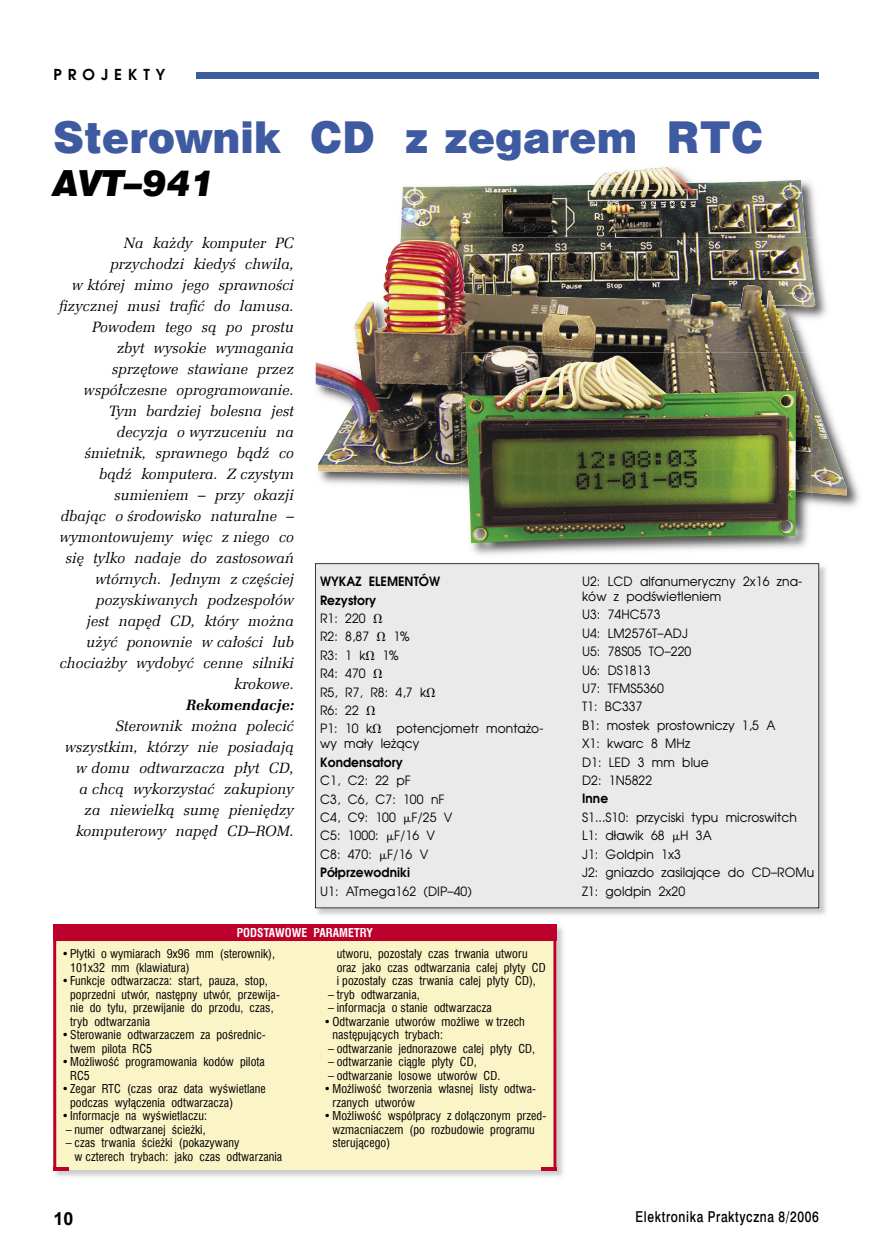
<style>
.page{position:relative;width:872px;height:1255px;background:#fff}
.page>*{position:absolute;margin:0;border:0;box-sizing:border-box;transform-origin:0 0}
.t1{font:40.5px "Swis 721 Blk 2 EU";letter-spacing:.005em;color:#3e5ba1}
.t2{font:italic 36px "Swis 721 Blk EU";letter-spacing:.005em;color:#000}
.t3{font:700 18px "Arial";color:#000}
.t4{font:italic 15px/21px "Zapf Ellipt EU";letter-spacing:.005em;color:#000;text-align:right}
.t5{font:15px "Swis 721 Md EU";letter-spacing:.05em;color:#000;scale:.8 1}
.t6{font:700 15px "Avalon";letter-spacing:.005em;color:#000;scale:.96 1}
.t7{font:italic 700 15px "Zapf Ellipt EU";letter-spacing:.005em;color:#000}
.t8{font:700 15px "Avalon";letter-spacing:.4em;color:#000}
.t9{font:12.75px/18.5px "Avalon";letter-spacing:.005em;color:#000;scale:.96 1}
.t10{font:700 12.75px "Avalon";letter-spacing:.005em;color:#000;scale:.96 1}
.t11{font:12px/13.5px "Swis 721 Cn EU";letter-spacing:.005em;color:#000}
.t12{font:700 12px "Swis 721 Cn EU";letter-spacing:.005em;color:#fff}
.s1{font-weight:700}
.s2{font-family:"Math With Greek"}
</style>
<div class="page">
<img style="left:806px;top:181px;width:12px;height:56px">
<img style="left:400px;top:167px;width:406px;height:70px">
<img style="left:319px;top:237px;width:541px;height:271px">
<img style="left:400px;top:237px;width:415px;height:35px">
<img style="left:798px;top:272px;width:17px;height:34px">
<img style="left:337px;top:318px;width:493px;height:163px">
<img style="left:315px;top:240px;width:483px;height:234px">
<div style="left:197px;top:72px;width:621px;height:7px;background:#3e5ba1"></div>
<img style="left:53px;top:924px;width:511px;height:253px">
<div style="left:53px;top:940px;width:503px;height:229px;background:#faf4c6"></div>
<hr style="left:541px;top:1166px;width:15px;height:3px;background:#bd002b">
<hr style="left:553px;top:924px;width:3px;height:244px;background:#bd002b">
<hr style="left:53px;top:924px;width:3px;height:244px;background:#bd002b">
<hr style="left:53px;top:1166px;width:15px;height:3px;background:#bd002b">
<div style="left:53px;top:924px;width:503px;height:16px;background:#bd002b"></div>
<img style="left:471px;top:513px;width:338px;height:42px">
<img style="left:462px;top:352px;width:350px;height:161px">
<img style="left:465px;top:354px;width:331px;height:189px">
<img style="left:315px;top:563px;width:511px;height:352px">
<div style="left:315px;top:563px;width:504px;height:345px;background:#eaeaea"></div>
<p class="t6" style="left:53px;top:65px;width:223px">Sterownik CD z zegarem RTC</p>
<p class="t8" style="left:53px;top:65px;width:113px">PROJEKTY</p>
<h1 class="t1" style="left:53px;top:109px;width:711px">Sterownik CD z zegarem RTC</h1>
<h2 class="t2" style="left:53px;top:160px;width:163px">AVT–941</h2>
<p class="t4" style="left:59px;top:232px;width:237px">Na każdy komputer PC przychodzi kiedyś chwila,<br>w której mimo jego sprawności fizycznej musi trafić do lamusa.<br>Powodem tego są po prostu<br>zbyt wysokie wymagania sprzętowe stawiane przez współczesne oprogramowanie.<br>Tym bardziej bolesna jest decyzja o wyrzuceniu na śmietnik, sprawnego bądź co bądź komputera. Z czystym sumieniem – przy okazji<br>dbając o środowisko naturalne – wymontowujemy więc z niego co się tylko nadaje do zastosowań wtórnych. Jednym z częściej pozyskiwanych podzespołów<br>jest napęd CD, który można użyć ponownie w całości lub chociażby wydobyć cenne silniki krokowe.</p>
<p class="t7" style="left:186px;top:695px;width:109px">Rekomendacje:</p>
<p class="t4" style="left:65px;top:715px;width:230px">Sterownik można polecić wszystkim, którzy nie posiadają w domu odtwarzacza płyt CD, a chcą wykorzystać zakupiony za niewielką sumę pieniędzy komputerowy napęd CD–ROM.</p>
<p class="t9" style="left:320px;top:572px;width:234px"><span class="s1">WYKAZ ELEMENTÓW<br>Rezystory<br></span>R1: 220 <span class="s2">V<br></span>R2: 8,87 <span class="s2">V</span> 1%<br>R3: 1 k<span class="s2">V</span> 1%<br>R4: 470 <span class="s2">V<br></span>R5, R7, R8: 4,7 k<span class="s2">V<br></span>R6: 22 <span class="s2">V<br></span>P1: 10 k<span class="s2">V</span> potencjometr montażo-</p>
<p class="t9" style="left:320px;top:734px;width:105px">wy mały leżący</p>
<p class="t10" style="left:320px;top:754px;width:88px">Kondensatory</p>
<p class="t9" style="left:320px;top:771px;width:139px">C1, C2: 22 pF<br>C3, C6, C7: 100 nF<br>C4, C9: 100 <span class="s2">m</span>F/25 V<br>C5: 1000: <span class="s2">m</span>F/16 V<br>C8: 470: <span class="s2">m</span>F/16 V<br><span class="s1">Półprzewodniki</span></p>
<p class="t9" style="left:320px;top:881px;width:160px">U1: ATmega162 (DIP–40)</p>
<p class="t9" style="left:582px;top:573px;width:231px;line-height:15px">U2: LCD alfanumeryczny 2x16 zna&shy;ków z podświetleniem</p>
<p class="t9" style="left:582px;top:605px;width:203px">U3: 74HC573<br>U4: LM2576T–ADJ<br>U5: 78S05 TO–220<br>U6: DS1813<br>U7: TFMS5360<br>T1: BC337<br>B1: mostek prostowniczy 1,5 A<br>X1: kwarc 8 MHz<br>D1: LED 3 mm blue<br>D2: 1N5822</p>
<p class="t10" style="left:582px;top:790px;width:29px">Inne</p>
<p class="t9" style="left:582px;top:808px;width:243px">S1...S10: przyciski typu microswitch<br>L1: dławik 68 <span class="s2">m</span>H 3A<br>J1: Goldpin 1x3<br>J2: gniazdo zasilające do CD–ROMu<br>Z1: goldpin 2x20</p>
<p class="t12" style="left:237px;top:925px;width:138px">PODSTAWOWE PARAMETRY</p>
<p class="t11" style="left:70px;top:947px;width:206px;text-indent:-9px">• Płytki o wymiarach 9x96 mm (sterownik),<br>101x32 mm (klawiatura)</p>
<p class="t11" style="left:70px;top:974px;width:211px;text-indent:-9px">• Funkcje odtwarzacza: start, pauza, stop, poprzedni utwór, następny utwór, przewija&shy;nie do tyłu, przewijanie do przodu, czas, tryb odtwarzania</p>
<p class="t11" style="left:70px;top:1028px;width:197px;text-indent:-9px">• Sterowanie odtwarzaczem za pośrednic&shy;twem pilota RC5</p>
<p class="t11" style="left:70px;top:1055px;width:196px;text-indent:-9px">• Możliwość programowania kodów pilota<br>RC5</p>
<p class="t11" style="left:70px;top:1082px;width:197px;text-indent:-9px">• Zegar RTC (czas oraz data wyświetlane podczas wyłączenia odtwarzacza)</p>
<p class="t11" style="left:62px;top:1109px;width:147px">• Informacje na wyświetlaczu:</p>
<p class="t11" style="left:66px;top:1122px;width:141px">– numer odtwarzanej ścieżki,</p>
<p class="t11" style="left:74px;top:1136px;width:209px;text-indent:-9px">– czas trwania ścieżki (pokazywany<br>w czterech trybach: jako czas odtwarzania</p>
<p class="t11" style="left:337px;top:947px;width:210px">utworu, pozostały czas trwania utworu oraz jako czas odtwarzania całej płyty CD i pozostały czas trwania całej płyty CD),</p>
<p class="t11" style="left:328px;top:987px;width:93px">– tryb odtwarzania,</p>
<p class="t11" style="left:328px;top:1001px;width:165px">– informacja o stanie odtwarzacza</p>
<p class="t11" style="left:332px;top:1014px;width:194px;text-indent:-9px">• Odtwarzanie utworów możliwe w trzech następujących trybach:</p>
<p class="t11" style="left:328px;top:1041px;width:208px">– odtwarzanie jednorazowe całej płyty CD,</p>
<p class="t11" style="left:328px;top:1055px;width:150px">– odtwarzanie ciągłe płyty CD,</p>
<p class="t11" style="left:328px;top:1068px;width:174px">– odtwarzanie losowe utworów CD.</p>
<p class="t11" style="left:332px;top:1082px;width:205px;text-indent:-9px">• Możliwość tworzenia własnej listy odtwa&shy;rzanych utworów</p>
<p class="t11" style="left:332px;top:1109px;width:215px;text-indent:-9px">• Możliwość współpracy z dołączonym przed&shy;wzmacniaczem (po rozbudowie programu sterującego)</p>
<h3 class="t3" style="left:53px;top:1206px;width:22px">10</h3>
<p class="t5" style="left:635px;top:1207px;width:230px">Elektronika Praktyczna 8/2006</p>
</div>
